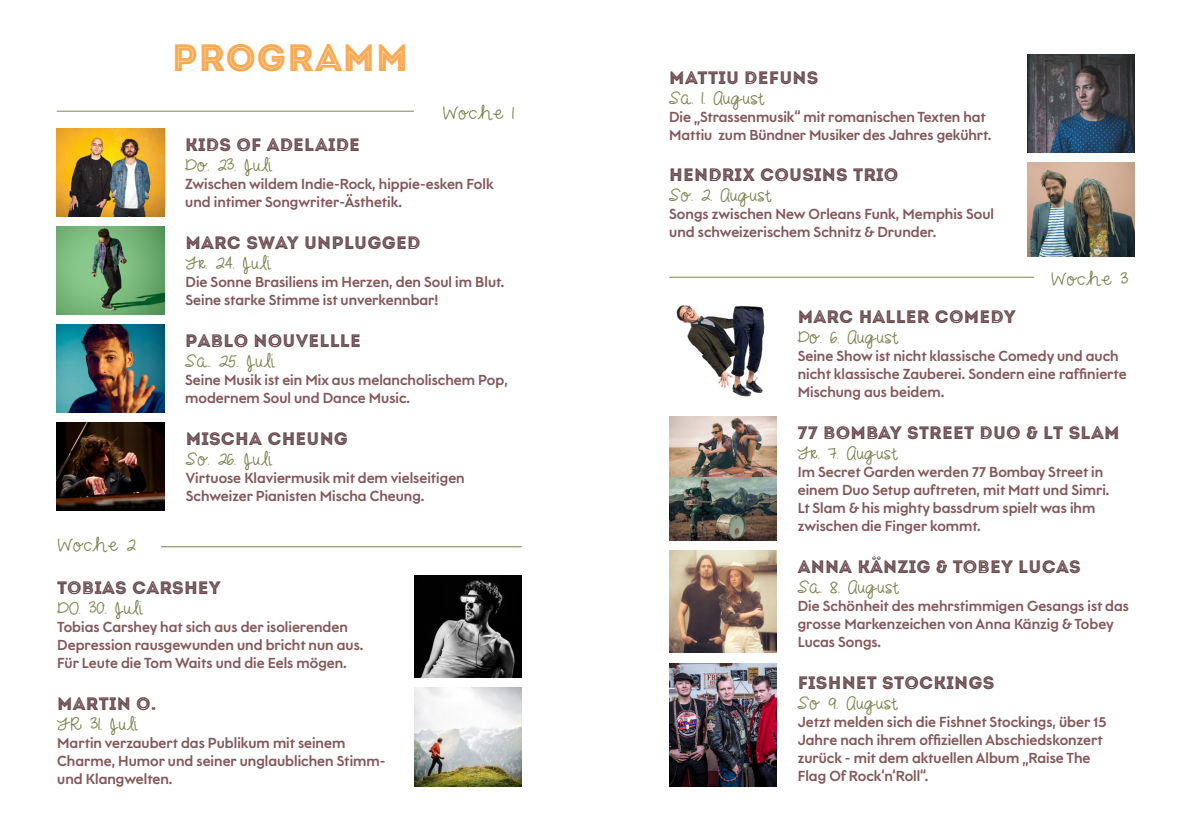
<style>
.page{position:relative;width:1191px;height:840px;background:#fff}
.page>*{position:absolute;margin:0;border:0;box-sizing:border-box;transform-origin:0 0}
.t1{font:38px "Intro Inline";letter-spacing:.01em;color:#f9aa53}
.t2{font:20px "gimme cheese";letter-spacing:.025em;color:#7d824f}
.t3{font:18px "Intro Inline";letter-spacing:.01em;color:#684a4f}
.t4{font:500 14px/18px "Lit Sans";color:#84585a}
</style>
<div class="page">
<img style="left:57px;top:128px;width:107px;height:88px">
<img style="left:415px;top:687px;width:107px;height:99px">
<img style="left:415px;top:575px;width:107px;height:101px">
<img style="left:57px;top:226px;width:107px;height:88px">
<img style="left:676px;top:305px;width:89px;height:92px">
<img style="left:1027px;top:54px;width:107px;height:98px">
<img style="left:669px;top:663px;width:107px;height:123px">
<img style="left:669px;top:550px;width:107px;height:102px">
<img style="left:1027px;top:163px;width:107px;height:93px">
<img style="left:669px;top:416px;width:107px;height:61px">
<img style="left:669px;top:477px;width:107px;height:63px">
<hr style="left:56px;top:546px;width:466px;height:1px;background:#7d824f">
<hr style="left:57px;top:111px;width:466px;height:1px;background:#7d824f">
<hr style="left:669px;top:276px;width:448px;height:1px;background:#7d824f">
<div style="left:414px;top:103px;width:129px;height:23px;background:#fff"></div>
<div style="left:33px;top:535px;width:128px;height:23px;background:#fff"></div>
<div style="left:1034px;top:268px;width:111px;height:24px;background:#fff"></div>
<img style="left:57px;top:324px;width:107px;height:88px">
<img style="left:57px;top:422px;width:107px;height:87px">
<h1 class="t1" style="left:172px;top:35px;width:238px">PROGRAMM</h1>
<h2 class="t2" style="left:443px;top:104px;width:72px">Woche 1</h2>
<p class="t3" style="left:185px;top:134px;width:176px">KIDS OF ADELAIDE</p>
<h2 class="t2" style="left:185px;top:156px;width:89px">Do. 23. Juli</h2>
<p class="t4" style="left:185px;top:175px;width:310px">Zwischen wildem Indie-Rock, hippie-esken Folk und intimer Songwriter-Ästhetik.</p>
<p class="t3" style="left:185px;top:232px;width:237px">MARC SWAY UNPLUGGED</p>
<h2 class="t2" style="left:185px;top:254px;width:87px">Fr. 24. Juli</h2>
<p class="t4" style="left:185px;top:273px;width:320px">Die Sonne Brasiliens im Herzen, den Soul im Blut.<br>Seine starke Stimme ist unverkennbar!</p>
<p class="t3" style="left:185px;top:330px;width:177px">PABLO NOUVELLLE</p>
<h2 class="t2" style="left:185px;top:352px;width:91px">Sa.. 25. Juli</h2>
<p class="t4" style="left:185px;top:370px;width:324px">Seine Musik ist ein Mix aus melancholischem Pop, modernem Soul und Dance Music.</p>
<h2 class="t2" style="left:58px;top:536px;width:79px">Woche 2</h2>
<p class="t3" style="left:186px;top:427px;width:164px">MISCHA CHEUNG</p>
<h2 class="t2" style="left:186px;top:450px;width:88px">So. 26. Juli</h2>
<p class="t4" style="left:186px;top:468px;width:280px">Virtuose Klaviermusik mit dem vielseitigen<br>Schweizer Pianisten Mischa Cheung.</p>
<p class="t3" style="left:57px;top:576px;width:165px">TOBIAS CARSHEY</p>
<h2 class="t2" style="left:57px;top:598px;width:87px">DO. 30. Juli</h2>
<p class="t4" style="left:57px;top:617px;width:308px">Tobias Carshey hat sich aus der isolierenden<br>Depression rausgewunden und bricht nun aus.<br>Für Leute die Tom Waits und die Eels mögen.</p>
<p class="t3" style="left:57px;top:692px;width:100px">MARTIN O.</p>
<h2 class="t2" style="left:57px;top:714px;width:82px">FR 31. Juli</h2>
<p class="t4" style="left:57px;top:733px;width:330px">Martin verzaubert das Publikum mit seinem<br>Charme, Humor und seiner unglaublichen Stimm&shy;und Klangwelten.</p>
<p class="t3" style="left:669px;top:66px;width:151px">MATTIU DEFUNS</p>
<h2 class="t2" style="left:669px;top:89px;width:97px">Sa. 1. August</h2>
<p class="t4" style="left:669px;top:107px;width:324px">Die „Strassenmusik“ mit romanischen Texten hat<br>Mattiu zum Bündner Musiker des Jahres gekührt.</p>
<p class="t3" style="left:669px;top:164px;width:231px">HENDRIX COUSINS TRIO</p>
<h2 class="t2" style="left:669px;top:186px;width:104px">So. 2. August</h2>
<p class="t4" style="left:669px;top:205px;width:326px">Songs zwischen New Orleans Funk, Memphis Soul und schweizerischem Schnitz &amp; Drunder.</p>
<h2 class="t2" style="left:1051px;top:270px;width:78px">Woche 3</h2>
<p class="t3" style="left:797px;top:306px;width:219px">MARC HALLER COMEDY</p>
<h2 class="t2" style="left:797px;top:328px;width:102px">Do. 6. August</h2>
<p class="t4" style="left:797px;top:347px;width:330px">Seine Show ist nicht klassische Comedy und auch nicht klassische Zauberei. Sondern eine raffinierte<br>Mischung aus beidem.</p>
<p class="t3" style="left:797px;top:422px;width:323px">77 BOMBAY STREET DUO &amp; LT SLAM</p>
<h2 class="t2" style="left:797px;top:444px;width:102px">Fr. 7. August</h2>
<p class="t4" style="left:797px;top:462px;width:313px">Im Secret Garden werden 77 Bombay Street in einem Duo Setup auftreten, mit Matt und Simri.<br>Lt Slam &amp; his mighty bassdrum spielt was ihm zwischen die Finger kommt.</p>
<p class="t3" style="left:797px;top:555px;width:284px">ANNA KÄNZIG &amp; TOBEY LUCAS</p>
<h2 class="t2" style="left:797px;top:578px;width:103px">Sa. 8. August</h2>
<p class="t4" style="left:797px;top:596px;width:333px">Die Schönheit des mehrstimmigen Gesangs ist das grosse Markenzeichen von Anna Känzig &amp; Tobey<br>Lucas Songs.</p>
<p class="t3" style="left:797px;top:671px;width:198px">FISHNET STOCKINGS</p>
<h2 class="t2" style="left:797px;top:694px;width:101px">So 9. August</h2>
<p class="t4" style="left:797px;top:712px;width:310px">Jetzt melden sich die Fishnet Stockings, über 15<br>Jahre nach ihrem offiziellen Abschiedskonzert zurück - mit dem aktuellen Album „Raise The Flag Of Rock‘n‘Roll“.</p>
</div>
